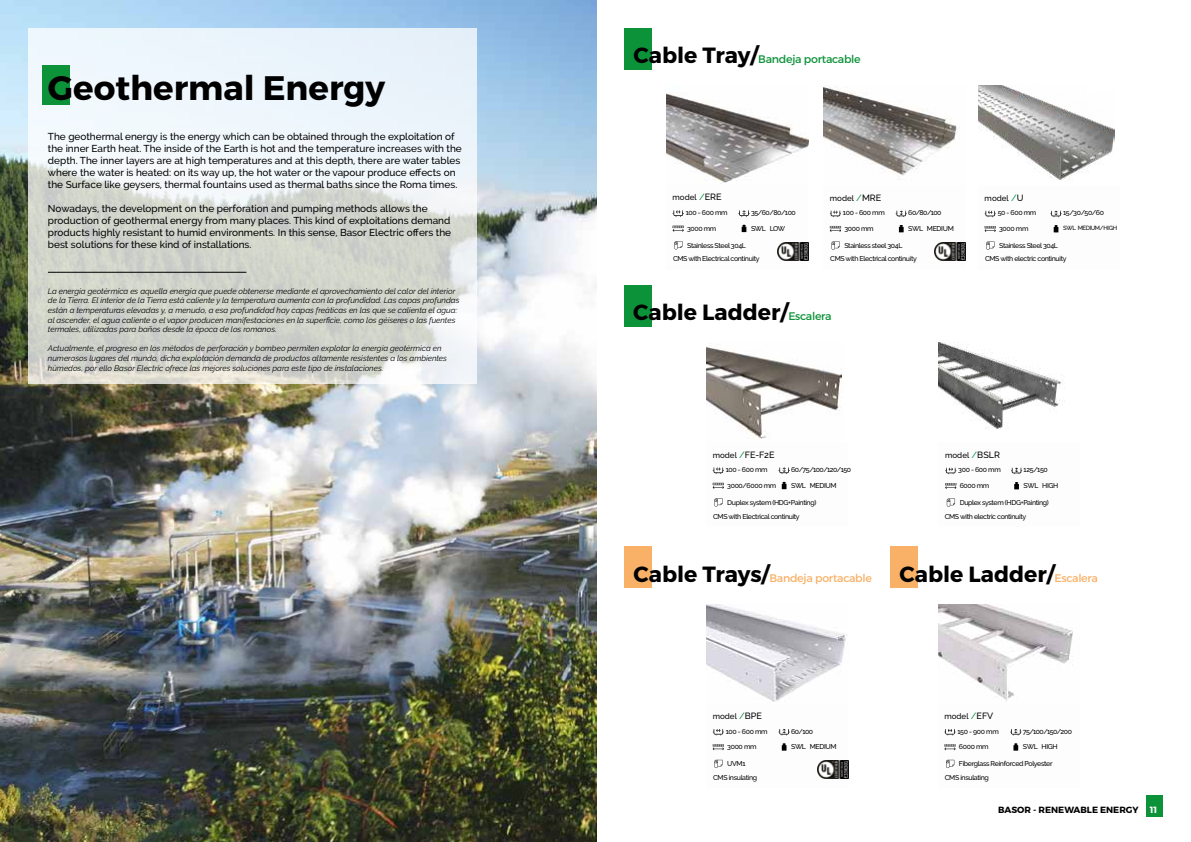
<style>
.page{position:relative;width:1191px;height:842px;background:#fff}
.page>*{position:absolute;margin:0;border:0;box-sizing:border-box;transform-origin:0 0}
.t1{font:700 34px "Montserrat";color:#000}
.t2{font:700 22px "Montserrat";color:#000}
.t3{font:11px "Montserrat";letter-spacing:-.025em;color:#f8b166}
.t4{font:11px "Montserrat";letter-spacing:-.025em;color:#0c9239}
.t5{font:500 10px/12px "Raleway";color:#000}
.t6{font:700 9px "Montserrat";color:#000}
.t7{font:500 9px "Raleway";color:#000}
.t8{font:700 9px "Montserrat";color:#fff}
.t9{font:italic 8px/9.6px "Raleway";color:#000}
.t10{font:500 8px "Raleway";color:#000}
.t11{font:500 7px "Raleway";letter-spacing:-.05em;color:#000}
.t12{font:500 7px "Raleway";letter-spacing:-.07em;color:#000}
.t13{font:500 7px "Raleway";letter-spacing:-.075em;color:#000}
.t14{font:500 6px "Raleway";letter-spacing:-.07em;color:#000}
.s1{font-weight:700;font-size:22px;color:#000}
.s2{font-size:9px;color:#0c9239}
.s3{font-size:9px}
.s4{font-size:9px;color:#009a4d}
.s5{font-weight:400;font-size:11px;color:#0c9239}
.s6{font-size:8px}
.s7{color:#0c9239}
.s8{font-weight:400;font-size:11px;color:#f8b166}
</style>
<div class="page">
<img style="left:0;top:0;width:597px;height:842px">
<svg style="left:28px;top:28px;width:448px;height:356px"></svg>
<div style="left:43px;top:65px;width:27px;height:40px;background:#0c9239"></div>
<hr style="left:48px;top:272px;width:198px;height:1px;background:#000">
<div style="left:1146px;top:795px;width:16px;height:21px;background:#0c9239"></div>
<img style="left:666px;top:93px;width:142px;height:91px">
<div style="left:624px;top:28px;width:27px;height:42px;background:#0c9239"></div>
<div style="left:624px;top:547px;width:27px;height:41px;background:#f8b166"></div>
<div style="left:890px;top:547px;width:28px;height:41px;background:#f8b166"></div>
<svg style="left:672px;top:210px;width:12px;height:7px"></svg>
<svg style="left:672px;top:226px;width:12px;height:6px"></svg>
<svg style="left:738px;top:210px;width:12px;height:7px"></svg>
<svg style="left:741px;top:225px;width:5px;height:7px"></svg>
<img style="left:938px;top:604px;width:135px;height:97px">
<svg style="left:944px;top:729px;width:11px;height:6px"></svg>
<svg style="left:944px;top:744px;width:11px;height:6px"></svg>
<svg style="left:1010px;top:729px;width:11px;height:6px"></svg>
<svg style="left:1013px;top:743px;width:5px;height:8px"></svg>
<svg style="left:946px;top:760px;width:8px;height:8px"></svg>
<svg style="left:674px;top:241px;width:8px;height:9px"></svg>
<img style="left:823px;top:87px;width:134px;height:93px">
<svg style="left:830px;top:211px;width:11px;height:6px"></svg>
<svg style="left:830px;top:226px;width:11px;height:6px"></svg>
<svg style="left:895px;top:211px;width:12px;height:6px"></svg>
<svg style="left:899px;top:225px;width:4px;height:7px"></svg>
<svg style="left:831px;top:241px;width:8px;height:9px"></svg>
<img style="left:777px;top:242px;width:31px;height:18px">
<img style="left:706px;top:604px;width:142px;height:98px">
<svg style="left:712px;top:729px;width:12px;height:6px"></svg>
<svg style="left:712px;top:744px;width:12px;height:6px"></svg>
<svg style="left:778px;top:729px;width:12px;height:6px"></svg>
<svg style="left:781px;top:743px;width:5px;height:8px"></svg>
<svg style="left:714px;top:760px;width:8px;height:8px"></svg>
<img style="left:817px;top:761px;width:31px;height:17px">
<img style="left:934px;top:242px;width:31px;height:18px">
<img style="left:978px;top:86px;width:136px;height:94px">
<svg style="left:984px;top:211px;width:12px;height:6px"></svg>
<svg style="left:984px;top:226px;width:11px;height:6px"></svg>
<svg style="left:1050px;top:211px;width:11px;height:6px"></svg>
<svg style="left:1053px;top:225px;width:5px;height:7px"></svg>
<svg style="left:986px;top:242px;width:8px;height:8px"></svg>
<div style="left:624px;top:285px;width:27px;height:41px;background:#0c9239"></div>
<img style="left:706px;top:345px;width:136px;height:94px">
<svg style="left:712px;top:467px;width:12px;height:7px"></svg>
<svg style="left:712px;top:483px;width:12px;height:6px"></svg>
<svg style="left:778px;top:467px;width:12px;height:7px"></svg>
<svg style="left:781px;top:482px;width:5px;height:7px"></svg>
<svg style="left:714px;top:498px;width:8px;height:9px"></svg>
<img style="left:938px;top:343px;width:127px;height:87px">
<svg style="left:945px;top:468px;width:11px;height:6px"></svg>
<svg style="left:945px;top:483px;width:11px;height:6px"></svg>
<svg style="left:1011px;top:468px;width:11px;height:6px"></svg>
<svg style="left:1014px;top:482px;width:5px;height:7px"></svg>
<svg style="left:946px;top:499px;width:9px;height:8px"></svg>
<h1 class="t1" style="left:48px;top:67px;width:339px">Geothermal Energy</h1>
<p class="t5" style="left:48px;top:131px;width:415px">The geothermal energy is the energy which can be obtained through the exploitation of the inner Earth heat. The inside of the Earth is hot and the temperature increases with the depth. The inner layers are at high temperatures and at this depth, there are water tables where the water is heated: on its way up, the hot water or the vapour produce effects on the Surface like geysers, thermal fountains used as thermal baths since the Roma times.</p>
<p class="t5" style="left:48px;top:203px;width:405px">Nowadays, the development on the perforation and pumping methods allows the production of geothermal energy from many places. This kind of exploitations demand products highly resistant to humid environments. In this sense, Basor Electric offers the best solutions for these kind of installations.</p>
<p class="t9" style="left:48px;top:286px;width:413px">La energía geotérmica es aquella energía que puede obtenerse mediante el aprovechamiento del calor del interior de la Tierra. El interior de la Tierra está caliente y la temperatura aumenta con la profundidad. Las capas profundas están a temperaturas elevadas y, a menudo, a esa profundidad hay capas freáticas en las que se calienta el agua: al ascender, el agua caliente o el vapor producen manifestaciones en la superficie, como los géiseres o las fuentes termales, utilizadas para baños desde la época de los romanos.</p>
<p class="t9" style="left:48px;top:344px;width:400px">Actualmente, el progreso en los métodos de perforación y bombeo permiten explotar la energía geotérmica en numerosos lugares del mundo, dicha explotación demanda de productos altamente resistentes a los ambientes húmedos, por ello Basor Electric ofrece las mejores soluciones para este tipo de instalaciones.</p>
<h3 class="t4" style="left:633px;top:53px;width:229px"><span class="s1">Cable Tray/</span>Bandeja portacable</h3>
<p class="t10" style="left:672px;top:193px;width:51px">model <span class="s2">/</span><span class="s3">ERE</span></p>
<p class="t10" style="left:830px;top:193px;width:53px">model <span class="s2">/</span><span class="s3">MRE</span></p>
<p class="t10" style="left:984px;top:193px;width:40px">model <span class="s4">/</span><span class="s3">U</span></p>
<p class="t11" style="left:685px;top:209px;width:43px">100 - 600 mm</p>
<p class="t11" style="left:687px;top:224px;width:31px">3000 mm</p>
<p class="t11" style="left:687px;top:241px;width:60px">Stainless Steel 304L</p>
<p class="t11" style="left:751px;top:209px;width:46px">35/60/80/100</p>
<p class="t11" style="left:751px;top:224px;width:36px">SWL LOW</p>
<p class="t11" style="left:843px;top:209px;width:43px">100 - 600 mm</p>
<p class="t11" style="left:844px;top:225px;width:31px">3000 mm</p>
<p class="t11" style="left:844px;top:241px;width:60px">Stainless steel 304L</p>
<p class="t11" style="left:908px;top:209px;width:35px">60/80/100</p>
<p class="t11" style="left:908px;top:225px;width:47px">SWL MEDIUM</p>
<p class="t11" style="left:997px;top:209px;width:40px">50 - 600 mm</p>
<p class="t11" style="left:999px;top:225px;width:31px">3000 mm</p>
<p class="t11" style="left:999px;top:241px;width:60px">Stainless Steel 304L</p>
<p class="t11" style="left:1063px;top:209px;width:43px">15/30/50/60</p>
<p class="t14" style="left:1063px;top:225px;width:56px">SWL MEDIUM/HIGH</p>
<p class="t11" style="left:673px;top:255px;width:88px">CMS with Electrical continuity</p>
<p class="t11" style="left:830px;top:255px;width:88px">CMS with Electrical continuity</p>
<p class="t11" style="left:985px;top:255px;width:83px">CMS with electric continuity</p>
<h2 class="t2" style="left:633px;top:298px;width:200px">Cable Ladder/<span class="s5">Escalera</span></h2>
<p class="t7" style="left:712px;top:449px;width:63px"><span class="s6">model</span> <span class="s7">/</span>FE-F2E</p>
<p class="t10" style="left:945px;top:450px;width:56px">model <span class="s4">/</span><span class="s3">BSLR</span></p>
<p class="t11" style="left:726px;top:466px;width:43px">100 - 600 mm</p>
<p class="t11" style="left:727px;top:481px;width:50px">3000/6000 mm</p>
<p class="t11" style="left:727px;top:498px;width:91px">Duplex system (HDG+Painting)</p>
<p class="t12" style="left:791px;top:466px;width:61px">60/75/100/120/150</p>
<p class="t11" style="left:791px;top:481px;width:47px">SWL MEDIUM</p>
<p class="t11" style="left:958px;top:466px;width:44px">300 - 600 mm</p>
<p class="t11" style="left:959px;top:482px;width:31px">6000 mm</p>
<p class="t11" style="left:959px;top:498px;width:91px">Duplex system (HDG+Painting)</p>
<p class="t11" style="left:1023px;top:466px;width:26px">125/150</p>
<p class="t11" style="left:1023px;top:482px;width:36px">SWL HIGH</p>
<p class="t11" style="left:713px;top:512px;width:88px">CMS with Electrical continuity</p>
<p class="t11" style="left:944px;top:512px;width:83px">CMS with electric continuity</p>
<h3 class="t3" style="left:633px;top:571px;width:240px"><span class="s1">Cable Trays/</span>Bandeja portacable</h3>
<h2 class="t2" style="left:899px;top:560px;width:200px">Cable Ladder/<span class="s8">Escalera</span></h2>
<p class="t10" style="left:712px;top:711px;width:51px">model <span class="s2">/</span><span class="s3">BPE</span></p>
<p class="t10" style="left:944px;top:711px;width:50px">model <span class="s2">/</span><span class="s3">EFV</span></p>
<p class="t11" style="left:726px;top:727px;width:43px">100 - 600 mm</p>
<p class="t11" style="left:727px;top:743px;width:31px">3000 mm</p>
<p class="t11" style="left:727px;top:760px;width:20px">UVM1</p>
<p class="t11" style="left:791px;top:727px;width:23px">60/100</p>
<p class="t11" style="left:791px;top:743px;width:47px">SWL MEDIUM</p>
<p class="t13" style="left:1022px;top:727px;width:51px">75/100/150/200</p>
<p class="t11" style="left:1022px;top:743px;width:36px">SWL HIGH</p>
<p class="t11" style="left:957px;top:727px;width:43px">150 - 900 mm</p>
<p class="t11" style="left:959px;top:743px;width:31px">6000 mm</p>
<p class="t11" style="left:959px;top:760px;width:95px">Fiberglass Reinforced Polyester</p>
<p class="t11" style="left:713px;top:773px;width:46px">CMS insulating</p>
<p class="t11" style="left:945px;top:773px;width:46px">CMS insulating</p>
<p class="t6" style="left:998px;top:805px;width:142px">BASOR - RENEWABLE ENERGY</p>
<p class="t8" style="left:1149px;top:804px;width:9px">11</p>
</div>
